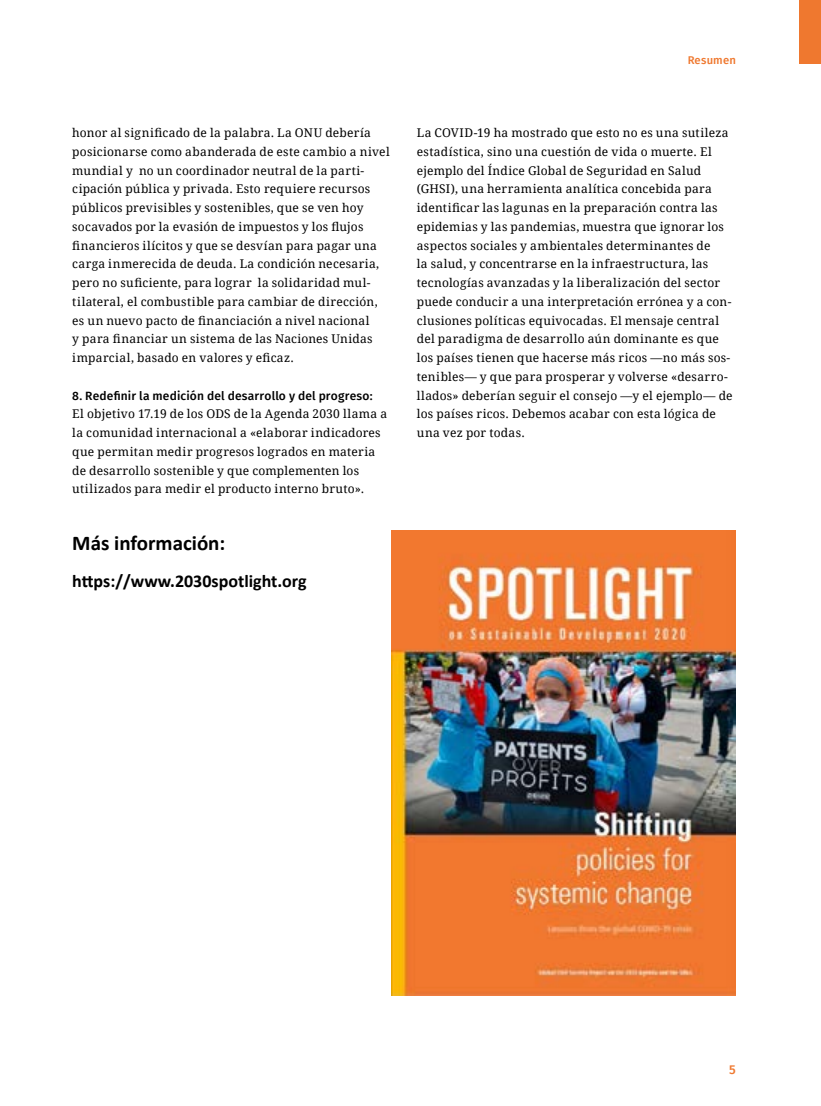
<style>
.page{position:relative;width:821px;height:1106px;background:#fff}
.page>*{position:absolute;margin:0;border:0;box-sizing:border-box;transform-origin:0 0}
.t1{font:700 21px "Calibri";color:#000}
.t2{font:700 18px "Calibri";color:#000}
.t3{font:500 12.75px "Fira Sans";color:#ef782f}
.text{font:12px/18.8px "Droid Serif";letter-spacing:.02em;color:#000}
.t4{font:500 11.25px "Fira Sans";letter-spacing:.015em;color:#ef782f}
.s1{font-family:"Fira Sans";font-weight:500}
</style>
<div class="page">
<div style="left:799px;top:0;width:22px;height:64px;background:#ef782f"></div>
<img style="left:391px;top:530px;width:345px;height:465px">
<p class="text" style="left:72px;top:123px;width:319px">honor al significado de la palabra. La ONU debería posicionarse como abanderada de este cambio a nivel mundial y no un coordinador neutral de la parti&shy;cipación pública y privada. Esto requiere recursos públicos previsibles y sostenibles, que se ven hoy socavados por la evasión de impuestos y los flujos financieros ilícitos y que se desvían para pagar una carga inmerecida de deuda. La condición necesaria, pero no suficiente, para lograr la solidaridad mul&shy;tilateral, el combustible para cambiar de dirección, es un nuevo pacto de financiación a nivel nacional<br>y para financiar un sistema de las Naciones Unidas imparcial, basado en valores y eficaz.</p>
<p class="text" style="left:72px;top:385px;width:316px"><span class="s1">8. Redefinir la medición del desarrollo y del progreso:<br></span>El objetivo 17.19 de los ODS de la Agenda 2030 llama a la comunidad internacional a «elaborar indicadores que permitan medir progresos logrados en materia de desarrollo sostenible y que complementen los utilizados para medir el producto interno bruto».</p>
<h1 class="t1" style="left:72px;top:529px;width:155px">Más información:</h1>
<h2 class="t2" style="left:72px;top:569px;width:236px">https://www.2030spotlight.org</h2>
<p class="t4" style="left:687px;top:51px;width:50px">Resumen</p>
<p class="text" style="left:417px;top:123px;width:317px">La COVID-19 ha mostrado que esto no es una sutileza estadística, sino una cuestión de vida o muerte. El ejemplo del Índice Global de Seguridad en Salud (GHSI), una herramienta analítica concebida para identificar las lagunas en la preparación contra las epidemias y las pandemias, muestra que ignorar los aspectos sociales y ambientales determinantes de<br>la salud, y concentrarse en la infraestructura, las tecnologías avanzadas y la liberalización del sector puede conducir a una interpretación errónea y a con&shy;clusiones políticas equivocadas. El mensaje central del paradigma de desarrollo aún dominante es que los países tienen que hacerse más ricos —no más sos&shy;tenibles— y que para prosperar y volverse «desarro&shy;llados» deberían seguir el consejo —y el ejemplo— de los países ricos. Debemos acabar con esta lógica de una vez por todas.</p>
<p class="t3" style="left:729px;top:1059px;width:8px">5</p>
</div>
